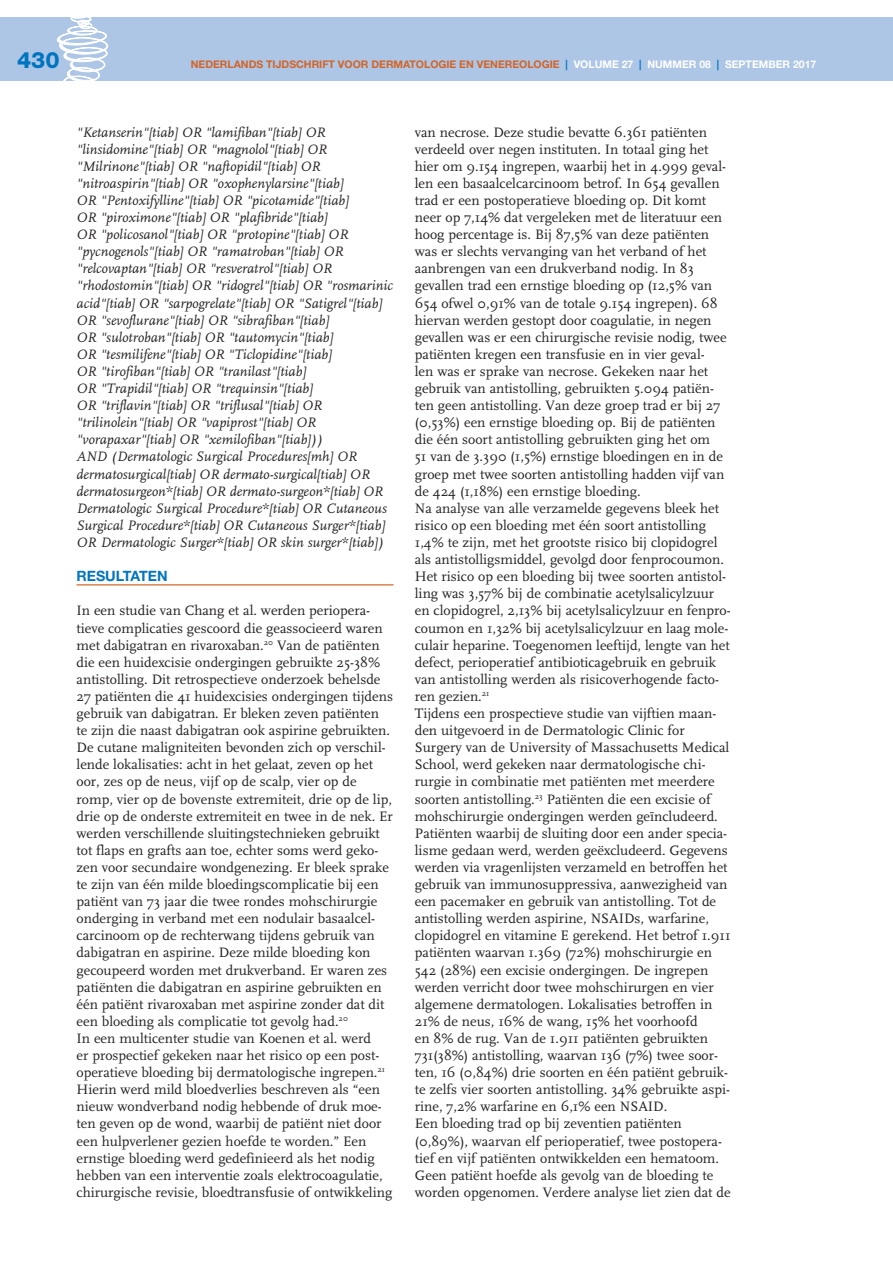
<style>
.page{position:relative;width:893px;height:1263px;background:#fff}
.page>*{position:absolute;margin:0;border:0;box-sizing:border-box;transform-origin:0 0}
.t1{font:800 22.5px "Helvetica Neue";color:#0075bf}
._7__Platte_tekst{font:14.25px/17.1px "FF Scala";color:#231f20}
._7__Platte_tekst-2{font:italic 14.25px/17.1px "FF Scala";color:#231f20}
._6__Tussenkop{font:700 14.25px "Helvetica Neue";color:#0075bf}
.t2{font:700 10.5px "Helvetica Neue";color:#d36427}
.s1{color:#0075bf}
.s2{color:#fff}
</style>
<div class="page">
<div style="left:0;top:17px;width:893px;height:64px;background:#adc6e6"></div>
<svg style="left:57px;top:17px;width:51px;height:64px"></svg>
<hr style="left:77px;top:584px;width:317px;height:1px;background:#d36427">
<h1 class="t1" style="left:17px;top:47px;width:44px">430</h1>
<p class="t2" style="left:191px;top:58px;width:627px">NEDERLANDS TIJDSCHRIFT VOOR DERMATOLOGIE EN VENEREOLOGIE <span class="s1">|</span> <span class="s2">VOLUME 27</span> <span class="s1">|</span> <span class="s2">NUMMER 08</span> <span class="s1">|</span> <span class="s2">SEPTEMBER 2017</span></p>
<p class="_7__Platte_tekst-2" style="left:77px;top:124px;width:318px">"Ketanserin"[tiab] OR "lamifiban"[tiab] OR "linsidomine"[tiab] OR "magnolol"[tiab] OR "Milrinone"[tiab] OR "naftopidil"[tiab] OR "nitroaspirin"[tiab] OR "oxophenylarsine"[tiab]<br>OR "Pentoxifylline"[tiab] OR "picotamide"[tiab]<br>OR "piroximone"[tiab] OR "plafibride"[tiab]<br>OR "policosanol"[tiab] OR "protopine"[tiab] OR "pycnogenols"[tiab] OR "ramatroban"[tiab] OR "relcovaptan"[tiab] OR "resveratrol"[tiab] OR "rhodostomin"[tiab] OR "ridogrel"[tiab] OR "rosmarinic acid"[tiab] OR "sarpogrelate"[tiab] OR "Satigrel"[tiab] OR "sevoflurane"[tiab] OR "sibrafiban"[tiab]<br>OR "sulotroban"[tiab] OR "tautomycin"[tiab]<br>OR "tesmilifene"[tiab] OR "Ticlopidine"[tiab]<br>OR "tirofiban"[tiab] OR "tranilast"[tiab]<br>OR "Trapidil"[tiab] OR "trequinsin"[tiab]<br>OR "triflavin"[tiab] OR "triflusal"[tiab] OR "trilinolein"[tiab] OR "vapiprost"[tiab] OR "vorapaxar"[tiab] OR "xemilofiban"[tiab]))<br>AND (Dermatologic Surgical Procedures[mh] OR dermatosurgical[tiab] OR dermato-surgical[tiab] OR dermatosurgeon*[tiab] OR dermato-surgeon*[tiab] OR Dermatologic Surgical Procedure*[tiab] OR Cutaneous Surgical Procedure*[tiab] OR Cutaneous Surger*[tiab] OR Dermatologic Surger*[tiab] OR skin surger*[tiab])</p>
<p class="_6__Tussenkop" style="left:77px;top:567px;width:93px">RESULTATEN</p>
<p class="_7__Platte_tekst" style="left:77px;top:602px;width:318px">In een studie van Chang et al. werden periopera&shy;tieve complicaties gescoord die geassocieerd waren met dabigatran en rivaroxaban.<sup>20</sup> Van de patiënten die een huidexcisie ondergingen gebruikte 25-38% antistolling. Dit retrospectieve onderzoek behelsde 27 patiënten die 41 huidexcisies ondergingen tijdens gebruik van dabigatran. Er bleken zeven patiënten te zijn die naast dabigatran ook aspirine gebruikten.<br>De cutane maligniteiten bevonden zich op verschil&shy;lende lokalisaties: acht in het gelaat, zeven op het oor, zes op de neus, vijf op de scalp, vier op de romp, vier op de bovenste extremiteit, drie op de lip, drie op de onderste extremiteit en twee in de nek. Er werden verschillende sluitingstechnieken gebruikt tot flaps en grafts aan toe, echter soms werd geko&shy;zen voor secundaire wondgenezing. Er bleek sprake te zijn van één milde bloedingscomplicatie bij een patiënt van 73 jaar die twee rondes mohschirurgie onderging in verband met een nodulair basaalcel&shy;carcinoom op de rechterwang tijdens gebruik van dabigatran en aspirine. Deze milde bloeding kon gecoupeerd worden met drukverband. Er waren zes patiënten die dabigatran en aspirine gebruikten en één patiënt rivaroxaban met aspirine zonder dat dit een bloeding als complicatie tot gevolg had.<sup>20</sup></p>
<p class="_7__Platte_tekst" style="left:77px;top:1030px;width:317px">In een multicenter studie van Koenen et al. werd<br>er prospectief gekeken naar het risico op een post&shy;operatieve bloeding bij dermatologische ingrepen.<sup>21<br></sup>Hierin werd mild bloedverlies beschreven als “een nieuw wondverband nodig hebbende of druk moe&shy;ten geven op de wond, waarbij de patiënt niet door een hulpverlener gezien hoefde te worden.” Een ernstige bloeding werd gedefinieerd als het nodig hebben van een interventie zoals elektrocoagulatie, chirurgische revisie, bloedtransfusie of ontwikkeling</p>
<p class="_7__Platte_tekst" style="left:415px;top:124px;width:313px">van necrose. Deze studie bevatte 6.361 patiënten verdeeld over negen instituten. In totaal ging het hier om 9.154 ingrepen, waarbij het in 4.999 geval&shy;len een basaalcelcarcinoom betrof. In 654 gevallen trad er een postoperatieve bloeding op. Dit komt neer op 7,14% dat vergeleken met de literatuur een hoog percentage is. Bij 87,5% van deze patiënten was er slechts vervanging van het verband of het aanbrengen van een drukverband nodig. In 83 gevallen trad een ernstige bloeding op (12,5% van 654 ofwel 0,91% van de totale 9.154 ingrepen). 68 hiervan werden gestopt door coagulatie, in negen gevallen was er een chirurgische revisie nodig, twee patiënten kregen een transfusie en in vier geval&shy;len was er sprake van necrose. Gekeken naar het gebruik van antistolling, gebruikten 5.094 patiën&shy;ten geen antistolling. Van deze groep trad er bij 27 (0,53%) een ernstige bloeding op. Bij de patiënten die één soort antistolling gebruikten ging het om<br>51 van de 3.390 (1,5%) ernstige bloedingen en in de groep met twee soorten antistolling hadden vijf van de 424 (1,18%) een ernstige bloeding.</p>
<p class="_7__Platte_tekst" style="left:415px;top:500px;width:317px">Na analyse van alle verzamelde gegevens bleek het risico op een bloeding met één soort antistolling 1,4% te zijn, met het grootste risico bij clopidogrel als antistolligsmiddel, gevolgd door fenprocoumon.<br>Het risico op een bloeding bij twee soorten antistol&shy;ling was 3,57% bij de combinatie acetylsalicylzuur en clopidogrel, 2,13% bij acetylsalicylzuur en fenpro&shy;coumon en 1,32% bij acetylsalicylzuur en laag mole&shy;culair heparine. Toegenomen leeftijd, lengte van het defect, perioperatief antibioticagebruik en gebruik van antistolling werden als risicoverhogende facto&shy;ren gezien.<sup>21</sup></p>
<p class="_7__Platte_tekst" style="left:415px;top:705px;width:317px">Tijdens een prospectieve studie van vijftien maan&shy;den uitgevoerd in de Dermatologic Clinic for Surgery van de University of Massachusetts Medical School, werd gekeken naar dermatologische chi&shy;rurgie in combinatie met patiënten met meerdere soorten antistolling.<sup>23</sup> Patiënten die een excisie of mohschirurgie ondergingen werden geïncludeerd.<br>Patiënten waarbij de sluiting door een ander specia&shy;lisme gedaan werd, werden geëxcludeerd. Gegevens werden via vragenlijsten verzameld en betroffen het gebruik van immunosuppressiva, aanwezigheid van een pacemaker en gebruik van antistolling. Tot de antistolling werden aspirine, NSAIDs, warfarine, clopidogrel en vitamine E gerekend. Het betrof 1.911 patiënten waarvan 1.369 (72%) mohschirurgie en 542 (28%) een excisie ondergingen. De ingrepen werden verricht door twee mohschirurgen en vier algemene dermatologen. Lokalisaties betroffen in 21% de neus, 16% de wang, 15% het voorhoofd<br>en 8% de rug. Van de 1.911 patiënten gebruikten 731(38%) antistolling, waarvan 136 (7%) twee soor&shy;ten, 16 (0,84%) drie soorten en één patiënt gebruik&shy;te zelfs vier soorten antistolling. 34% gebruikte aspi&shy;rine, 7,2% warfarine en 6,1% een NSAID.</p>
<p class="_7__Platte_tekst" style="left:415px;top:1115px;width:317px">Een bloeding trad op bij zeventien patiënten (0,89%), waarvan elf perioperatief, twee postopera&shy;tief en vijf patiënten ontwikkelden een hematoom.<br>Geen patiënt hoefde als gevolg van de bloeding te worden opgenomen. Verdere analyse liet zien dat de</p>
</div>
